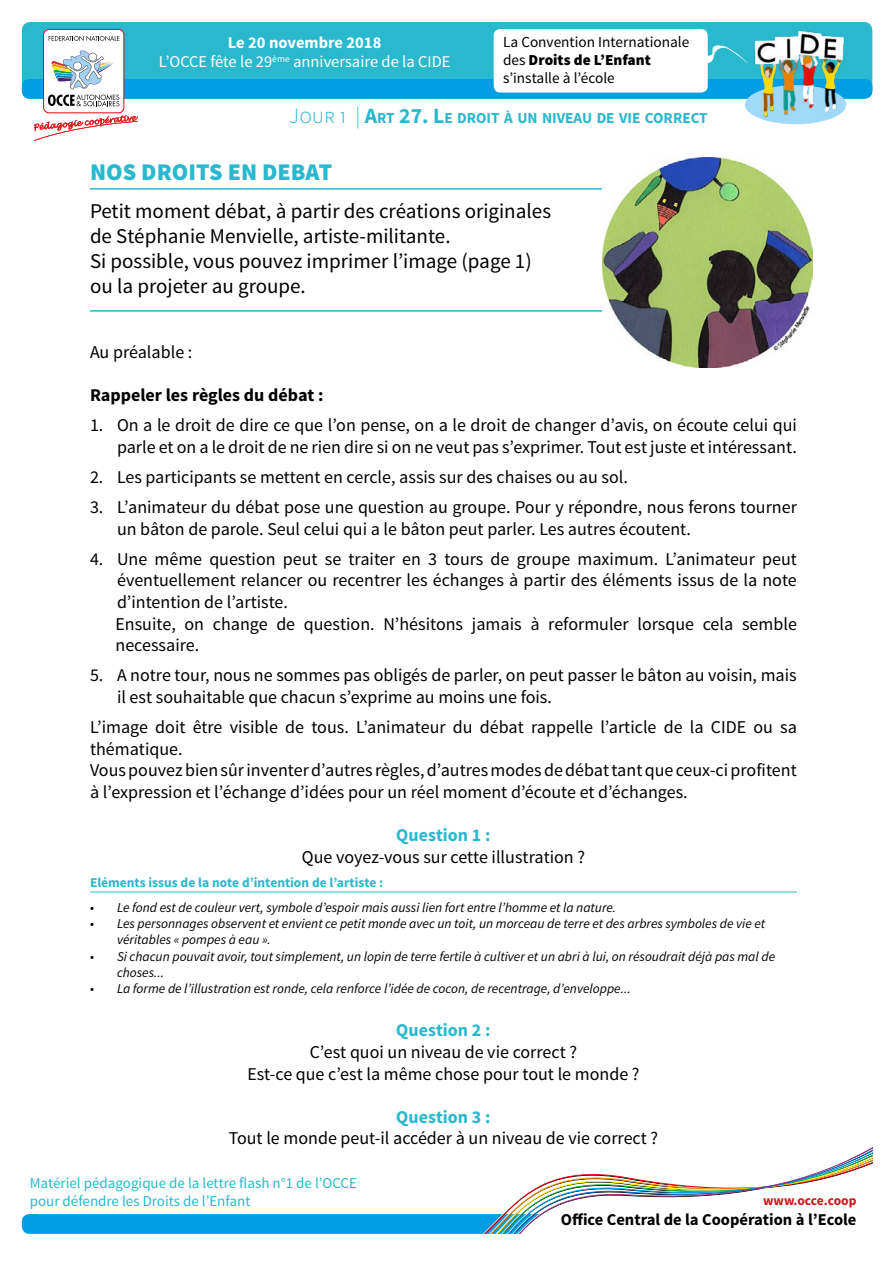
<style>
.page{position:relative;width:893px;height:1263px;background:#fff}
.page>*{position:absolute;margin:0;border:0;box-sizing:border-box;transform-origin:0 0}
.t1{font:900 24px "Source Sans Pro";color:#29b8ce}
.t2{font:21px/25.2px "Source Sans Pro";color:#000}
.t3{font:18px/21.6px "Source Sans Pro";color:#000}
.t4{font:700 18px "Source Sans Pro";color:#29b8ce}
.t5{font:700 18px "Source Sans Pro";color:#000}
.t6{font:16.5px/19.8px "Source Sans Pro";color:#fff;text-align:center}
.t7{font:700 16.5px "Source Sans Pro";color:#000}
.t8{font:15.3px/18.3px "Source Sans Pro";color:#000}
.t9{font:700 15.15px "Source Sans Pro";color:#29b8ce}
.t10{font:15px/18px "Source Sans Pro";color:#29b8ce}
.t11{font:italic 13.5px/16.2px "Source Sans Pro";color:#000}
.t12{font:700 13.5px "Source Sans Pro";color:#29b8ce}
.t13{font:700 13.5px "Source Sans Pro";color:#cd171a}
.s1{font-weight:700}
.s2{font-weight:900}
.s3{font-weight:300;font-size:21.75px}
.s4{font-size:21.75px}
</style>
<div class="page">
<div style="left:22px;top:22px;width:850px;height:77px;background:#29b8ce;border-radius:9px"></div>
<div style="left:22px;top:1214px;width:850px;height:20px;background:#009fe3;border-radius:8px"></div>
<div style="left:22px;top:79px;width:850px;height:20px;background:#009fe3;border-radius:8px"></div>
<svg style="left:34px;top:115px;width:104px;height:26px"></svg>
<div style="left:44px;top:29px;width:80px;height:84px;background:#fff;border-radius:5px"></div>
<div style="left:43px;top:29px;width:81px;height:84px;border:1px solid #e30613;border-radius:5px"></div>
<svg style="left:49px;top:36px;width:71px;height:5px"></svg>
<svg style="left:48px;top:51px;width:71px;height:55px"></svg>
<div style="left:494px;top:29px;width:214px;height:64px;background:#fff;border-radius:7px"></div>
<svg style="left:707px;top:44px;width:35px;height:20px"></svg>
<img style="left:742px;top:31px;width:109px;height:94px">
<svg style="left:475px;top:1147px;width:397px;height:87px"></svg>
<hr style="left:90px;top:188px;width:707px;height:2px;background:#29b8ce">
<hr style="left:90px;top:310px;width:707px;height:2px;background:#29b8ce">
<hr style="left:90px;top:892px;width:707px;height:1px;background:#29b8ce">
<img style="left:603px;top:158px;width:209px;height:210px">
<p class="t6" style="left:159px;top:32px;width:293px"><span class="s1">Le 20 novembre 2018<br></span>L’OCCE fête le 29<sup>ème</sup> anniversaire de la CIDE</p>
<p class="t8" style="left:503px;top:33px;width:188px">La Convention Internationale des <span class="s2">Droits de L’Enfant </span>s’installe à l’école</p>
<p class="t9" style="left:289px;top:108px;width:420px"><span class="s3">Jour 1 |</span> <span class="s4">A</span>RT <span class="s4">27. L</span>E DROIT À UN NIVEAU DE VIE CORRECT</p>
<h1 class="t1" style="left:90px;top:156px;width:244px">NOS DROITS EN DEBAT</h1>
<p class="t2" style="left:90px;top:198px;width:463px">Petit moment débat, à partir des créations originales de Stéphanie Menvielle, artiste-militante.<br>Si possible, vous pouvez imprimer l’image (page 1) ou la projeter au groupe.</p>
<p class="t3" style="left:90px;top:341px;width:104px">Au préalable :</p>
<p class="t5" style="left:90px;top:384px;width:235px">Rappeler les règles du débat :</p>
<p class="t3" style="left:90px;top:415px;width:708px;text-align:right">1. On a le droit de dire ce que l’on pense, on a le droit de changer d’avis, on écoute celui qui parle et on a le droit de ne rien dire si on ne veut pas s’exprimer. Tout est juste et intéressant.</p>
<p class="t3" style="left:90px;top:466px;width:539px">2. Les participants se mettent en cercle, assis sur des chaises ou au sol.</p>
<p class="t3" style="left:117px;top:497px;width:681px;text-indent:-27px">3. L’animateur du débat pose une question au groupe. Pour y répondre, nous ferons tourner un bâton de parole. Seul celui qui a le bâton peut parler. Les autres écoutent.</p>
<p class="t3" style="left:116px;top:548px;width:683px;text-indent:-26px">4. Une même question peut se traiter en 3 tours de groupe maximum. L’animateur peut éventuellement relancer ou recentrer les échanges à partir des éléments issus de la note d’intention de l’artiste.<br>Ensuite, on change de question. N’hésitons jamais à reformuler lorsque cela semble necessaire.</p>
<p class="t3" style="left:117px;top:665px;width:681px;text-indent:-27px">5. A notre tour, nous ne sommes pas obligés de parler, on peut passer le bâton au voisin, mais il est souhaitable que chacun s’exprime au moins une fois.</p>
<p class="t3" style="left:90px;top:716px;width:708px">L’image doit être visible de tous. L’animateur du débat rappelle l’article de la CIDE ou sa thématique.<br>Vous pouvez bien sûr inventer d’autres règles, d’autres modes de débat tant que ceux-ci profitent à l’expression et l’échange d’idées pour un réel moment d’écoute et d’échanges.</p>
<p class="t4" style="left:396px;top:823px;width:96px">Question 1 :</p>
<p class="t3" style="left:302px;top:846px;width:285px">Que voyez-vous sur cette illustration ?</p>
<p class="t12" style="left:90px;top:874px;width:295px">Eléments issus de la note d’intention de l’artiste :</p>
<p class="t11" style="left:90px;top:899px;width:528px">• Le fond est de couleur vert, symbole d’espoir mais aussi lien fort entre l’homme et la nature.</p>
<p class="t11" style="left:117px;top:916px;width:650px;text-indent:-27px">• Les personnages observent et envient ce petit monde avec un toit, un morceau de terre et des arbres symboles de vie et véritables « pompes à eau ».</p>
<p class="t11" style="left:117px;top:948px;width:660px;text-indent:-27px">• Si chacun pouvait avoir, tout simplement, un lopin de terre fertile à cultiver et un abri à lui, on résoudrait déjà pas mal de choses...</p>
<p class="t11" style="left:90px;top:980px;width:542px">• La forme de l’illustration est ronde, cela renforce l’idée de cocon, de recentrage, d’enveloppe...</p>
<p class="t4" style="left:396px;top:1019px;width:96px">Question 2 :</p>
<p class="t3" style="left:247px;top:1041px;width:394px;text-align:center">C’est quoi un niveau de vie correct ?<br>Est-ce que c’est la même chose pour tout le monde ?</p>
<p class="t4" style="left:396px;top:1105px;width:96px">Question 3 :</p>
<p class="t3" style="left:229px;top:1128px;width:431px">Tout le monde peut-il accéder à un niveau de vie correct ?</p>
<p class="t10" style="left:30px;top:1174px;width:329px">Matériel pédagogique de la lettre flash n°1 de l’OCCE pour défendre les Droits de l’Enfant</p>
<p class="t13" style="left:763px;top:1192px;width:95px">www.occe.coop</p>
<p class="t7" style="left:561px;top:1209px;width:297px">Office Central de la Coopération à l’Ecole</p>
</div>
